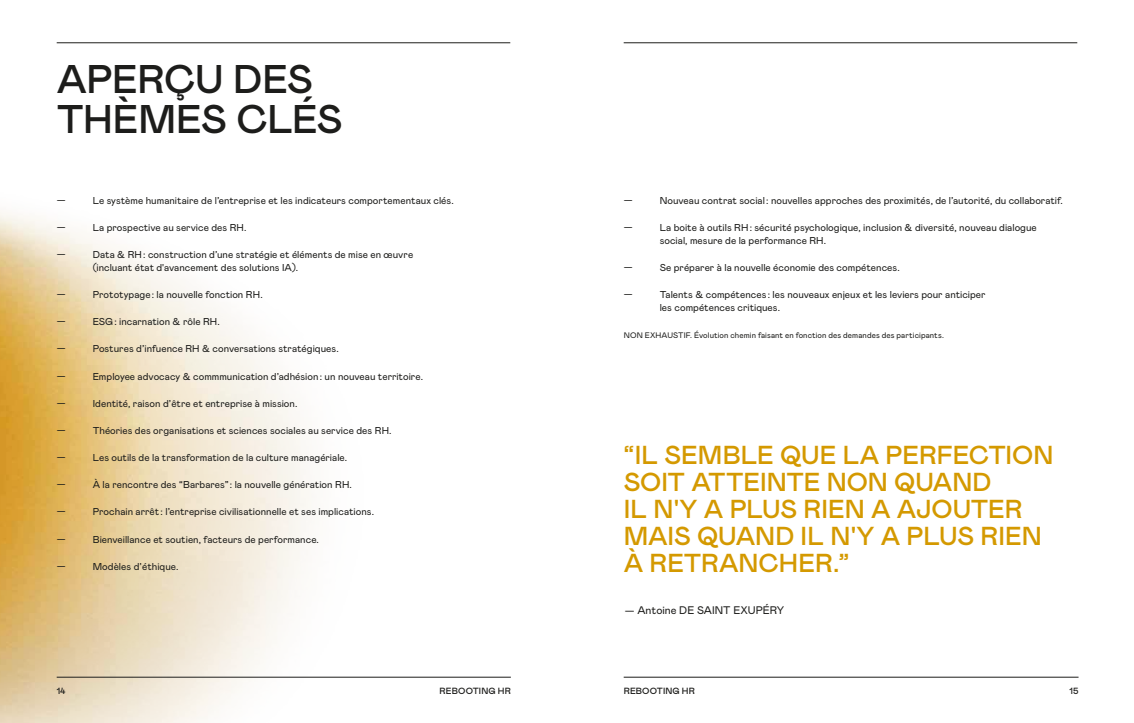
<style>
.page{position:relative;width:1134px;height:723px;background:#fff}
.page>*{position:absolute;margin:0;border:0;box-sizing:border-box;transform-origin:0 0}
.t1{font:500 40px/40px "Mabry Pro";letter-spacing:-.015em;color:#1d1d1b}
.t2{font:500 26px/27px "Mabry Pro";color:#d49900}
.t3{font:11px "Mabry Pro";color:#1d1d1b}
.t4{font:10px/13px "Mabry Pro";letter-spacing:.005em;color:#1d1d1b}
.t5{font:500 9px "Mabry Pro";letter-spacing:.015em;color:#1d1d1b}
.t6{font:8px "Mabry Pro";letter-spacing:.01em;color:#1d1d1b}
</style>
<div class="page">
<img style="left:0;top:210px;width:404px;height:513px">
<hr style="left:624px;top:43px;width:453px;height:1px;background:#1d1d1b">
<hr style="left:57px;top:43px;width:453px;height:1px;background:#1d1d1b">
<hr style="left:57px;top:677px;width:454px;height:1px;background:#1d1d1b">
<hr style="left:624px;top:677px;width:454px;height:1px;background:#1d1d1b">
<h1 class="t1" style="left:57px;top:60px;width:287px">APERÇU DES<br>THÈMES CLÉS</h1>
<p class="t4" style="left:57px;top:194px;width:10px">—</p>
<p class="t4" style="left:93px;top:194px;width:363px">Le système humanitaire de l’entreprise et les indicateurs comportementaux clés.</p>
<p class="t4" style="left:57px;top:221px;width:10px">—</p>
<p class="t4" style="left:93px;top:221px;width:155px">La prospective au service des RH.</p>
<p class="t4" style="left:57px;top:248px;width:10px">—</p>
<p class="t4" style="left:93px;top:248px;width:322px">Data &amp; RH: construction d’une stratégie et éléments de mise en œuvre (incluant état d'avancement des solutions IA).</p>
<p class="t4" style="left:57px;top:288px;width:10px">—</p>
<p class="t4" style="left:93px;top:288px;width:171px">Prototypage: la nouvelle fonction RH.</p>
<p class="t4" style="left:57px;top:315px;width:10px">—</p>
<p class="t4" style="left:93px;top:315px;width:129px">ESG: incarnation &amp; rôle RH.</p>
<p class="t4" style="left:57px;top:343px;width:10px">—</p>
<p class="t4" style="left:93px;top:343px;width:247px">Postures d’infuence RH &amp; conversations stratégiques.</p>
<p class="t4" style="left:57px;top:370px;width:10px">—</p>
<p class="t4" style="left:93px;top:370px;width:332px">Employee advocacy &amp; commmunication d’adhésion: un nouveau territoire.</p>
<p class="t4" style="left:57px;top:397px;width:10px">—</p>
<p class="t4" style="left:93px;top:397px;width:206px">Identité, raison d’être et entreprise à mission.</p>
<p class="t4" style="left:57px;top:424px;width:10px">—</p>
<p class="t4" style="left:93px;top:424px;width:300px">Théories des organisations et sciences sociales au service des RH.</p>
<p class="t4" style="left:57px;top:451px;width:10px">—</p>
<p class="t4" style="left:93px;top:451px;width:256px">Les outils de la transformation de la culture managériale.</p>
<p class="t4" style="left:57px;top:478px;width:10px">—</p>
<p class="t4" style="left:93px;top:478px;width:261px">À la rencontre des “Barbares”: la nouvelle génération RH.</p>
<p class="t4" style="left:57px;top:506px;width:10px">—</p>
<p class="t4" style="left:93px;top:506px;width:283px">Prochain arrêt : l’entreprise civilisationnelle et ses implications.</p>
<p class="t4" style="left:57px;top:533px;width:10px">—</p>
<p class="t4" style="left:93px;top:533px;width:228px">Bienveillance et soutien, facteurs de performance.</p>
<p class="t4" style="left:57px;top:560px;width:10px">—</p>
<p class="t4" style="left:93px;top:560px;width:87px">Modèles d’éthique.</p>
<p class="t4" style="left:624px;top:194px;width:10px">—</p>
<p class="t4" style="left:660px;top:194px;width:405px">Nouveau contrat social : nouvelles approches des proximités, de l’autorité, du collaboratif.</p>
<p class="t4" style="left:624px;top:221px;width:10px">—</p>
<p class="t4" style="left:660px;top:221px;width:379px">La boite à outils RH: sécurité psychologique, inclusion &amp; diversité, nouveau dialogue social, mesure de la performance RH.</p>
<p class="t4" style="left:624px;top:261px;width:10px">—</p>
<p class="t4" style="left:660px;top:261px;width:242px">Se préparer à la nouvelle économie des compétences.</p>
<p class="t4" style="left:624px;top:288px;width:10px">—</p>
<p class="t4" style="left:660px;top:288px;width:327px">Talents &amp; compétences : les nouveaux enjeux et les leviers pour anticiper les compétences critiques.</p>
<p class="t6" style="left:624px;top:331px;width:322px">NON EXHAUSTIF. Évolution chemin faisant en fonction des demandes des participants.</p>
<h2 class="t2" style="left:624px;top:442px;width:431px">“IL SEMBLE QUE LA PERFECTION<br>SOIT ATTEINTE NON QUAND<br>IL N'Y A PLUS RIEN A AJOUTER<br>MAIS QUAND IL N'Y A PLUS RIEN<br>À RETRANCHER.”</h2>
<p class="t3" style="left:625px;top:604px;width:161px">— Antoine DE SAINT EXUPÉRY</p>
<p class="t5" style="left:57px;top:685px;width:10px">14</p>
<p class="t5" style="left:440px;top:685px;width:73px">REBOOTING HR</p>
<p class="t5" style="left:624px;top:685px;width:73px">REBOOTING HR</p>
<p class="t5" style="left:1069px;top:685px;width:11px">15</p>
</div>
